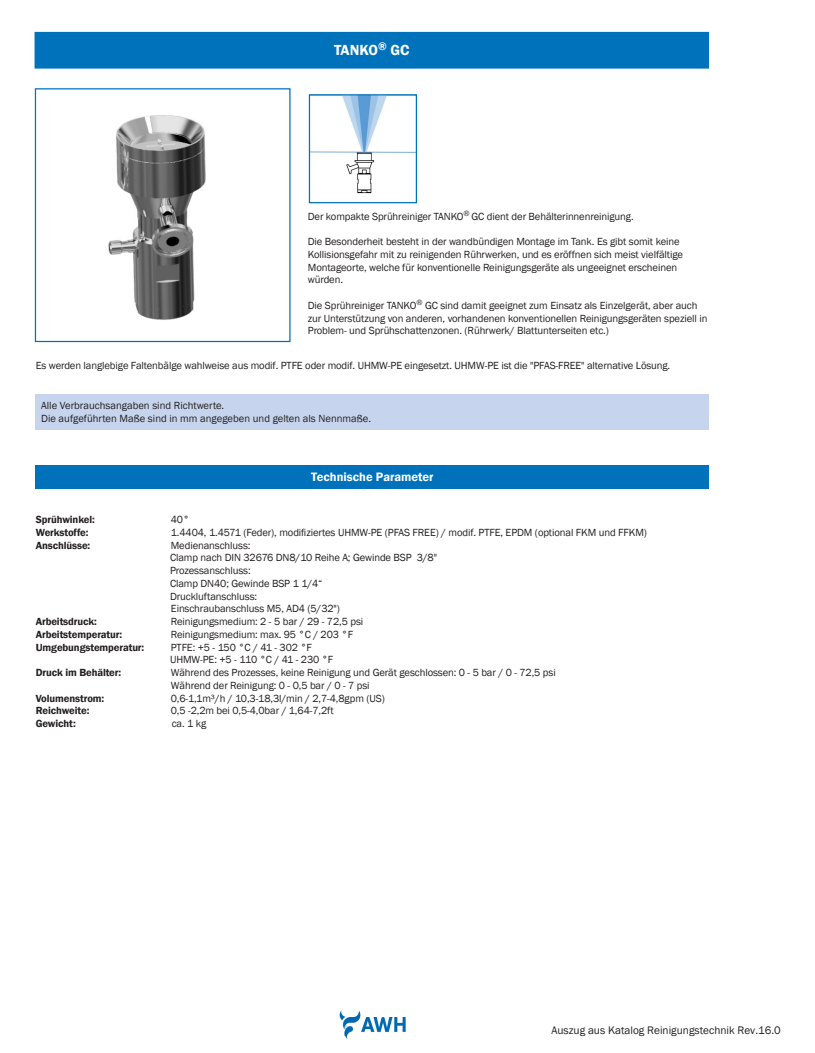
<style>
.page{position:relative;width:815px;height:1053px;background:#fff}
.page>*{position:absolute;margin:0;border:0;box-sizing:border-box;transform-origin:0 0}
.t1{font:600 15px "Franklin Gothic";color:#fff}
.t2{font:600 12.5px "Franklin Gothic";color:#fff}
.t3{font:11.25px "Franklin Gothic";color:#231f20}
.t4{font:10.62px/12.8px "Franklin Gothic";letter-spacing:-.01em;color:#231f20}
.t5{font:600 10.62px "Franklin Gothic";letter-spacing:-.01em;color:#231f20}
</style>
<div class="page">
<img style="left:339px;top:1010px;width:67px;height:29px">
<div style="left:35px;top:32px;width:673px;height:36px;background:#0072bc"></div>
<div style="left:35px;top:32px;width:674px;height:37px;border:1px solid #0072bc"></div>
<div style="left:36px;top:394px;width:673px;height:35px;background:#c6d5ed"></div>
<div style="left:36px;top:465px;width:673px;height:23px;background:#0072bc"></div>
<img style="left:311px;top:96px;width:104px;height:98px">
<div style="left:309px;top:94px;width:108px;height:109px;border:1px solid #0072bc"></div>
<img style="left:108px;top:115px;width:98px;height:205px">
<div style="left:35px;top:88px;width:256px;height:254px;border:1px solid #0072bc"></div>
<h1 class="t1" style="left:334px;top:41px;width:77px">TANKO<sup>®</sup> GC</h1>
<p class="t4" style="left:308px;top:210px;width:327px">Der kompakte Sprühreiniger TANKO<sup>®</sup> GC dient der Behälterinnenreinigung.</p>
<p class="t4" style="left:308px;top:235px;width:377px">Die Besonderheit besteht in der wandbündigen Montage im Tank. Es gibt somit keine Kollisionsgefahr mit zu reinigenden Rührwerken, und es eröffnen sich meist vielfältige Montageorte, welche für konventionelle Reinigungsgeräte als ungeeignet erscheinen würden.</p>
<p class="t4" style="left:308px;top:299px;width:401px">Die Sprühreiniger TANKO<sup>®</sup> GC sind damit geeignet zum Einsatz als Einzelgerät, aber auch zur Unterstützung von anderen, vorhandenen konventionellen Reinigungsgeräten speziell in<br>Problem- und Sprühschattenzonen. (Rührwerk/ Blattunterseiten etc.)</p>
<p class="t4" style="left:36px;top:360px;width:636px">Es werden langlebige Faltenbälge wahlweise aus modif. PTFE oder modif. UHMW-PE eingesetzt. UHMW-PE ist die "PFAS-FREE" alternative Lösung.</p>
<p class="t4" style="left:41px;top:399px;width:331px">Alle Verbrauchsangaben sind Richtwerte.<br>Die aufgeführten Maße sind in mm angegeben und gelten als Nennmaße.</p>
<p class="t2" style="left:311px;top:469px;width:124px">Technische Parameter</p>
<p class="t5" style="left:36px;top:513px;width:61px">Sprühwinkel:</p>
<p class="t4" style="left:171px;top:513px;width:20px">40°</p>
<p class="t5" style="left:36px;top:525px;width:54px">Werkstoffe:</p>
<p class="t4" style="left:171px;top:526px;width:478px">1.4404, 1.4571 (Feder), modifiziertes UHMW-PE (PFAS FREE) / modif. PTFE, EPDM (optional FKM und FFKM)</p>
<p class="t5" style="left:36px;top:538px;width:56px">Anschlüsse:</p>
<p class="t4" style="left:170px;top:539px;width:269px">Medienanschluss:<br>Clamp nach DIN 32676 DN8/10 Reihe A; Gewinde BSP 3/8"<br>Prozessanschluss:<br>Clamp DN40; Gewinde BSP 1 1/4“<br>Druckluftanschluss:<br>Einschraubanschluss M5, AD4 (5/32")</p>
<p class="t5" style="left:36px;top:615px;width:63px">Arbeitsdruck:</p>
<p class="t4" style="left:171px;top:615px;width:194px">Reinigungsmedium: 2 - 5 bar / 29 - 72,5 psi</p>
<p class="t5" style="left:36px;top:627px;width:88px">Arbeitstemperatur:</p>
<p class="t4" style="left:171px;top:628px;width:184px">Reinigungsmedium: max. 95 °C / 203 °F</p>
<p class="t5" style="left:36px;top:640px;width:110px">Umgebungstemperatur:</p>
<p class="t4" style="left:170px;top:641px;width:165px">PTFE: +5 - 150 °C / 41 - 302 °F<br>UHMW-PE: +5 - 110 °C / 41 - 230 °F</p>
<p class="t5" style="left:36px;top:666px;width:87px">Druck im Behälter:</p>
<p class="t4" style="left:171px;top:666px;width:386px">Während des Prozesses, keine Reinigung und Gerät geschlossen: 0 - 5 bar / 0 - 72,5 psi<br>Während der Reinigung: 0 - 0,5 bar / 0 - 7 psi</p>
<p class="t5" style="left:36px;top:691px;width:70px">Volumenstrom:</p>
<p class="t4" style="left:171px;top:692px;width:216px">0,6-1,1m³/h / 10,3-18,3l/min / 2,7-4,8gpm (US)</p>
<p class="t5" style="left:36px;top:704px;width:55px">Reichweite:</p>
<p class="t4" style="left:171px;top:704px;width:165px">0,5 -2,2m bei 0,5-4,0bar / 1,64-7,2ft</p>
<p class="t5" style="left:36px;top:717px;width:42px">Gewicht:</p>
<p class="t4" style="left:172px;top:717px;width:36px">ca. 1 kg</p>
<p class="t3" style="left:551px;top:1023px;width:231px">Auszug aus Katalog Reinigungstechnik Rev.16.0</p>
</div>
